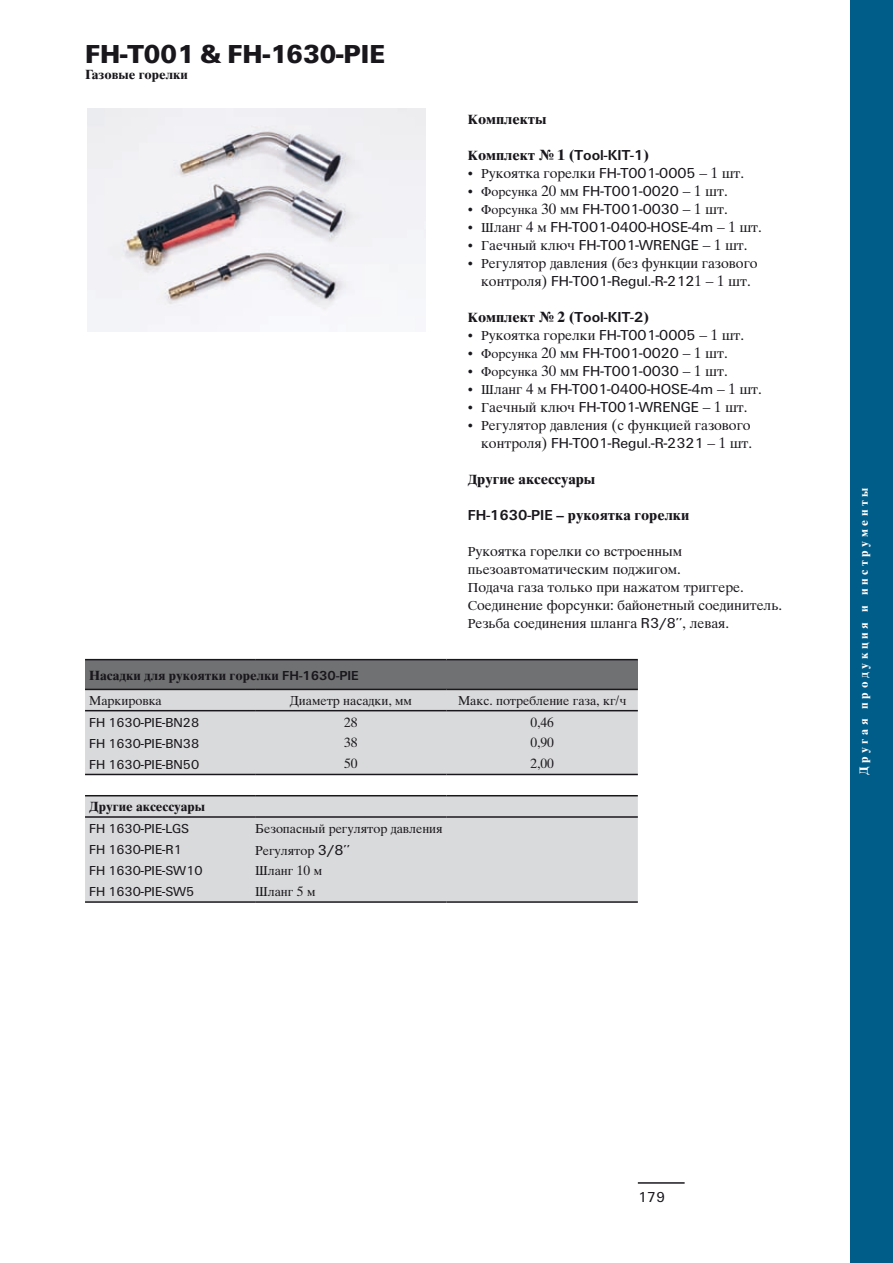
<style>
.page{position:relative;width:893px;height:1263px;background:#fff}
.page>*{position:absolute;margin:0;border:0;box-sizing:border-box;transform-origin:0 0}
.t1{font:900 27px "U75 Univers";color:#1a171c}
.t2{font:15px/18px "Moskva";color:#1a171c}
.t3{font:15px "U55 Univers";color:#1a171c}
.t4{font:700 15px "Moskva";color:#1a171c}
.t5{font:13.5px "Moskva";color:#1a171c}
.t6{font:13.5px "U55 Univers";color:#1a171c}
.t7{font:700 13.5px/25.3px "Moskva";color:#1a171c}
.t8{font:700 12px "Moskva";letter-spacing:.3em;color:#fff}
.s1{font-size:13.5px}
.s2{font-family:"U65 Univers"}
.s3{font-family:"U55 Univers"}
.s4{font-family:"Moskva"}
.s5{font-family:"Moskva";font-size:13.5px}
.s6{font-weight:400}
.s7{font-family:"U55 Univers";font-size:15px}
</style>
<div class="page">
<hr style="left:638px;top:1182px;width:47px;height:2px;background:#1a171c">
<div style="left:850px;top:0;width:43px;height:1263px;background:#005c89"></div>
<img style="left:87px;top:108px;width:338px;height:224px">
<div style="left:85px;top:660px;width:553px;height:29px;background:#707173"></div>
<svg style="left:85px;top:690px;width:553px;height:211px;background:#dbdbdc"></svg>
<hr style="left:85px;top:659px;width:170px;height:1px;background:#1a171c">
<hr style="left:255px;top:659px;width:191px;height:1px;background:#1a171c">
<hr style="left:446px;top:659px;width:192px;height:1px;background:#1a171c">
<hr style="left:85px;top:689px;width:170px;height:1px;background:#1a171c">
<hr style="left:255px;top:689px;width:191px;height:1px;background:#1a171c">
<hr style="left:446px;top:689px;width:192px;height:1px;background:#1a171c">
<hr style="left:85px;top:710px;width:170px;height:1px;background:#1a171c">
<hr style="left:255px;top:710px;width:191px;height:1px;background:#1a171c">
<hr style="left:446px;top:710px;width:192px;height:1px;background:#1a171c">
<hr style="left:85px;top:774px;width:170px;height:1px;background:#1a171c">
<hr style="left:255px;top:774px;width:191px;height:1px;background:#1a171c">
<hr style="left:446px;top:774px;width:192px;height:1px;background:#1a171c">
<hr style="left:85px;top:795px;width:170px;height:1px;background:#1a171c">
<hr style="left:255px;top:795px;width:191px;height:1px;background:#1a171c">
<hr style="left:446px;top:795px;width:192px;height:1px;background:#1a171c">
<hr style="left:85px;top:816px;width:170px;height:2px;background:#1a171c">
<hr style="left:255px;top:816px;width:191px;height:2px;background:#1a171c">
<hr style="left:446px;top:816px;width:192px;height:2px;background:#1a171c">
<hr style="left:85px;top:901px;width:170px;height:2px;background:#1a171c">
<hr style="left:255px;top:901px;width:191px;height:2px;background:#1a171c">
<hr style="left:446px;top:901px;width:192px;height:2px;background:#1a171c">
<h1 class="t1" style="left:85px;top:38px;width:301px">FH-T001 &amp; FH-1630-PIE</h1>
<p class="t7" style="left:85px;top:63px;width:104px">Gazovye gorelki</p>
<p class="t4" style="left:468px;top:110px;width:80px"><span class="s1">K</span>omplekty</p>
<p class="t4" style="left:468px;top:146px;width:183px"><span class="s1">K</span>omplekt ª 1 (<span class="s2">Tool-KIT-1</span>)</p>
<p class="t2" style="left:468px;top:165px;width:278px">• <span class="s1">R</span>ukoåtka gorelki <span class="s3">FH-T001-0005</span> – 1 πt.</p>
<p class="t3" style="left:468px;top:183px;width:261px"><span class="s4">•</span> <span class="s5">Forsunka</span> <span class="s4">20 mm</span> FH-T001-0020 <span class="s4">– 1 πt.</span></p>
<p class="t3" style="left:468px;top:201px;width:261px"><span class="s4">•</span> <span class="s5">Forsunka</span> <span class="s4">30 mm</span> FH-T001-0030 <span class="s4">– 1 πt.</span></p>
<p class="t3" style="left:468px;top:219px;width:296px"><span class="s4">•</span> <span class="s5">¤</span><span class="s4">lang 4 m</span> FH-T001-0400-HOSE-4m <span class="s4">– 1 πt.</span></p>
<p class="t2" style="left:468px;top:237px;width:281px">• <span class="s1">G</span>aehnyj klœh <span class="s3">FH-T001-WRENGE</span> – 1 πt.</p>
<p class="t2" style="left:468px;top:255px;width:291px">• <span class="s1">R</span>egulåtor davleniå (bez funkcii gazovogo</p>
<p class="t3" style="left:481px;top:273px;width:271px"><span class="s4">kontrolå)</span> FH-T001-Regul.-R-212<span class="s4">1 – 1 πt.</span></p>
<p class="t4" style="left:468px;top:308px;width:183px"><span class="s1">K</span>omplekt ª 2 (<span class="s2">Tool-KIT-2</span>)</p>
<p class="t2" style="left:468px;top:327px;width:278px">• <span class="s1">R</span>ukoåtka gorelki <span class="s3">FH-T001-0005</span> – 1 πt.</p>
<p class="t3" style="left:468px;top:345px;width:261px"><span class="s4">•</span> <span class="s5">Forsunka</span> <span class="s4">20 mm</span> FH-T001-0020 <span class="s4">– 1 πt.</span></p>
<p class="t3" style="left:468px;top:363px;width:261px"><span class="s4">•</span> <span class="s5">Forsunka</span> <span class="s4">30 mm</span> FH-T001-0030 <span class="s4">– 1 πt.</span></p>
<p class="t3" style="left:468px;top:381px;width:296px"><span class="s4">•</span> <span class="s5">¤</span><span class="s4">lang 4 m</span> FH-T001-0400-HOSE-4m <span class="s4">– 1 πt.</span></p>
<p class="t2" style="left:468px;top:399px;width:281px">• <span class="s1">G</span>aehnyj klœh <span class="s3">FH-T001-WRENGE</span> – 1 πt.</p>
<p class="t2" style="left:468px;top:417px;width:284px">• <span class="s1">R</span>egulåtor davleniå (s funkciej gazovogo</p>
<p class="t3" style="left:481px;top:435px;width:273px"><span class="s4">kontrolå)</span> FH-T001-Regul.-R-2321 <span class="s4">– 1 πt.</span></p>
<p class="t4" style="left:468px;top:470px;width:129px"><span class="s1">D</span>rugie aksessuary</p>
<p class="t4" style="left:468px;top:506px;width:223px"><span class="s2">FH-1630-PIE</span> – rukoåtka gorelki</p>
<p class="t2" style="left:468px;top:543px;width:316px"><span class="s1">R</span>ukoåtka gorelki so vstroennym pæezoavtomatiheskim podøigom.<br><span class="s1">P</span>odaha gaza tolæko pri naøatom triggere.<br><span class="s1">S</span>oedinenie forsunki: bajonetnyj soedinitelæ.<br><span class="s1">R</span>ezæba soedineniå πlanga <span class="s3">R3/8’’</span>, levaå.</p>
<p class="t7" style="left:89px;top:663px;width:271px">Nasadki dlå rukoåtki gorelki <span class="s2">FH-1630-PIE<br></span><span class="s6">Markirovka</span></p>
<p class="t5" style="left:290px;top:693px;width:124px">Diametr nasadki, mm</p>
<p class="t5" style="left:458px;top:693px;width:170px">Maks. potreblenie gaza, kg/h</p>
<p class="t6" style="left:89px;top:714px;width:111px">FH 1630-PIE-BN28</p>
<p class="t5" style="left:344px;top:714px;width:15px">28</p>
<p class="t5" style="left:530px;top:714px;width:25px">0,46</p>
<p class="t6" style="left:89px;top:735px;width:111px">FH 1630-PIE-BN38</p>
<p class="t5" style="left:344px;top:735px;width:15px">38</p>
<p class="t5" style="left:530px;top:735px;width:25px">0,90</p>
<p class="t6" style="left:89px;top:756px;width:111px">FH 1630-PIE-BN50</p>
<p class="t5" style="left:344px;top:756px;width:15px">50</p>
<p class="t5" style="left:530px;top:756px;width:25px">2,00</p>
<p class="t7" style="left:89px;top:795px;width:117px">Drugie aksessuary</p>
<p class="t6" style="left:89px;top:821px;width:101px">FH 1630-PIE-LGS</p>
<p class="t5" style="left:255px;top:821px;width:189px">Bezopasnyj regulåtor davleniå</p>
<p class="t6" style="left:89px;top:842px;width:94px">FH 1630-PIE-R1</p>
<p class="t5" style="left:255px;top:842px;width:96px">Regulåtor <span class="s7">3/8’’</span></p>
<p class="t6" style="left:89px;top:863px;width:115px">FH 1630-PIE-SW10</p>
<p class="t5" style="left:255px;top:863px;width:68px">¤lang 10 m</p>
<p class="t6" style="left:89px;top:884px;width:107px">FH 1630-PIE-SW5</p>
<p class="t5" style="left:255px;top:884px;width:62px">¤lang 5 m</p>
<p class="t8" style="left:857px;top:775px;width:289px;rotate:-90deg">Drugaå produkciå i instrumenty</p>
<p class="t3" style="left:638px;top:1188px;width:29px">179</p>
</div>
